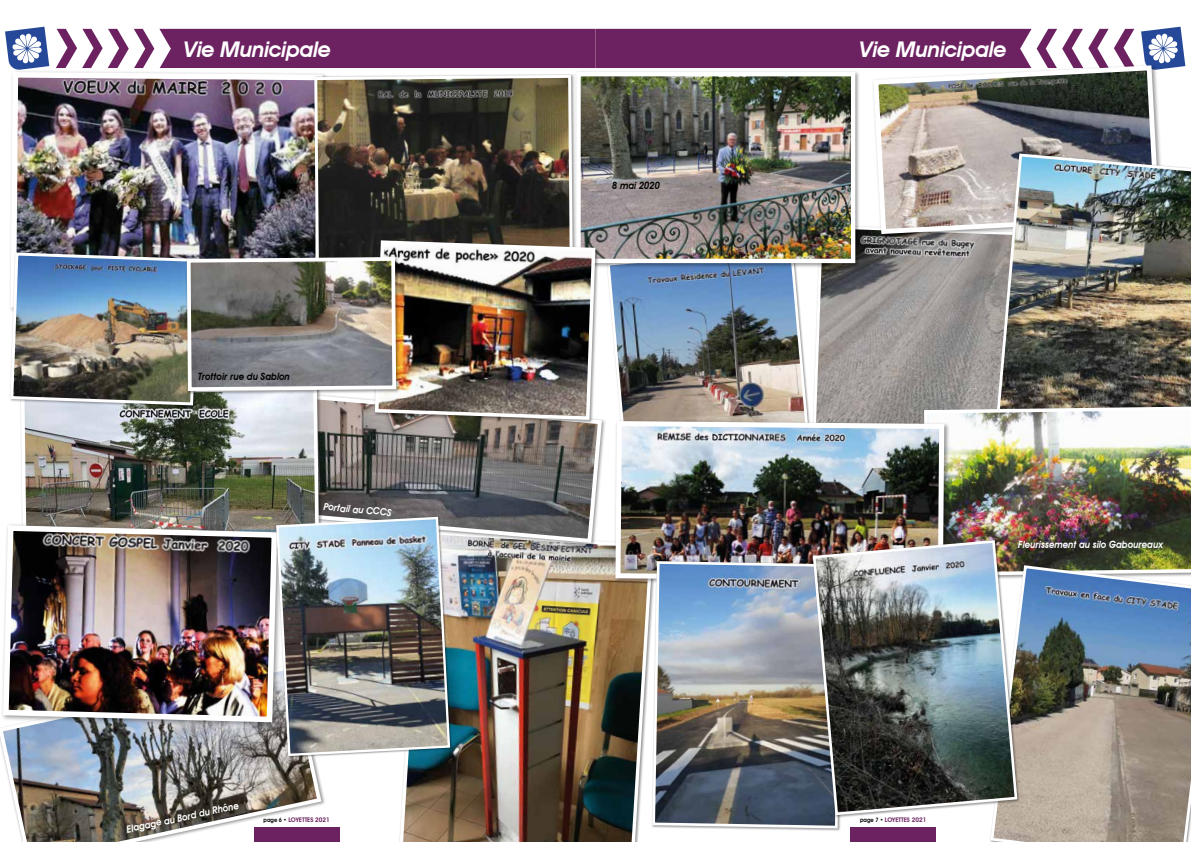
<style>
.page{position:relative;width:1191px;height:842px;background:#fff}
.page>*{position:absolute;margin:0;border:0;box-sizing:border-box;transform-origin:0 0}
.t1{font:italic 600 21.6px "Avant Garde IT Cby BT";letter-spacing:-.015em;color:#fff}
.t2{font:italic 600 10px "Avant Garde IT Cby BT";color:#fff;scale:.9 1}
.t3{font:italic 600 10px "Avant Garde IT Cby BT";color:#000;scale:.9 1}
.t4{font:600 6.3px "Avant Garde IT Cby BT";color:#6c2160}
.s1{font-size:6px;color:#000}
</style>
<div class="page">
<svg style="left:56px;top:29px;width:1079px;height:39px;background:#7f3d74"></svg>
<div style="left:850px;top:828px;width:85px;height:14px;background:#6c2160"></div>
<div style="left:254px;top:828px;width:85px;height:14px;background:#6c2160"></div>
<svg style="left:5px;top:27px;width:44px;height:42px"></svg>
<svg style="left:1141px;top:27px;width:44px;height:42px"></svg>
<img style="left:607px;top:268px;width:202px;height:150px">
<svg style="left:809px;top:226px;width:184px;height:192px;background:#999593"></svg>
<img style="left:870px;top:63px;width:292px;height:174px">
<img style="left:993px;top:152px;width:198px;height:253px">
<div style="left:574px;top:70px;width:286px;height:198px;background:#000;opacity:.4"></div>
<img style="left:581px;top:77px;width:269px;height:181px">
<div style="left:576px;top:72px;width:279px;height:191px;border:4px solid #fff"></div>
<img style="left:399px;top:541px;width:252px;height:301px">
<svg style="left:323px;top:407px;width:281px;height:138px;background:#757271"></svg>
<img style="left:0;top:729px;width:324px;height:113px">
<img style="left:922px;top:405px;width:269px;height:159px">
<img style="left:10px;top:69px;width:303px;height:182px">
<img style="left:313px;top:73px;width:261px;height:178px">
<img style="left:20px;top:407px;width:301px;height:115px">
<img style="left:373px;top:239px;width:224px;height:183px">
<img style="left:2px;top:522px;width:273px;height:203px">
<img style="left:10px;top:251px;width:388px;height:156px">
<img style="left:613px;top:418px;width:333px;height:166px">
<img style="left:275px;top:516px;width:176px;height:241px">
<img style="left:990px;top:564px;width:201px;height:278px">
<img style="left:651px;top:560px;width:190px;height:270px">
<img style="left:811px;top:539px;width:207px;height:277px">
<h1 class="t1" style="left:184px;top:37px;width:148px">Vie Municipale</h1>
<h1 class="t1" style="left:860px;top:37px;width:148px">Vie Municipale</h1>
<p class="t3" style="left:612px;top:179px;width:54px">8 mai 2020</p>
<p class="t3" style="left:198px;top:371px;width:103px">Trottoir rue du Sablon</p>
<p class="t2" style="left:324px;top:500px;width:77px;rotate:5deg">Portail au CCCS</p>
<p class="t2" style="left:1018px;top:538px;width:162px">Fleurissement au silo Gaboureaux</p>
<p class="t2" style="left:126px;top:823px;width:129px;rotate:-12deg">Elagage au Bord du Rhône</p>
<p class="t4" style="left:264px;top:816px;width:68px"><span class="s1">page 6 •</span> LOYETTES 2021</p>
<p class="t4" style="left:860px;top:816px;width:68px"><span class="s1">page 7 •</span> LOYETTES 2021</p>
</div>
